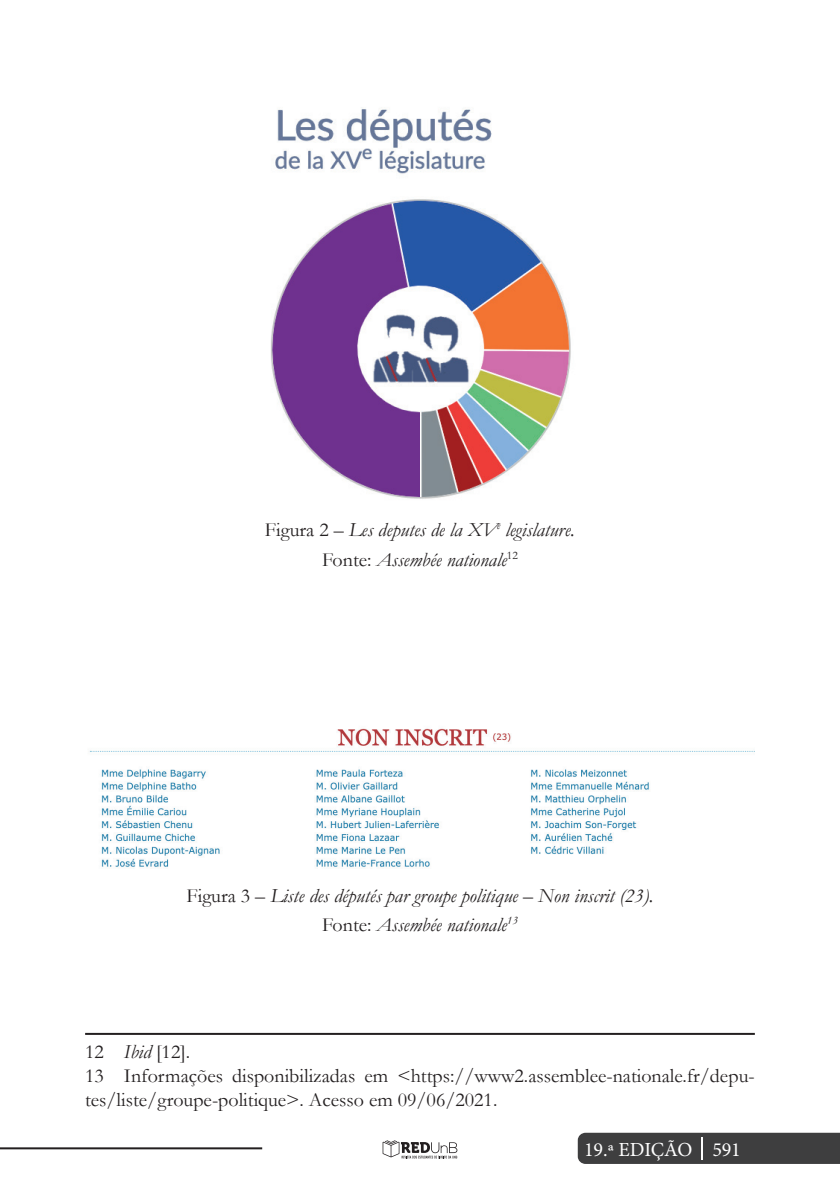
<style>
.page{position:relative;width:840px;height:1191px;background:#fff}
.page>*{position:absolute;margin:0;border:0;box-sizing:border-box;transform-origin:0 0}
.t1{font:italic 20px/30px "Garamond";color:#231f20;text-align:center}
.t2{font:20px/24px "Garamond";color:#231f20}
.t3{font:20px "Minion Pro";letter-spacing:-.01em;color:#fff}
.s1{font-style:normal}
.s2{font-style:italic}
</style>
<div class="page">
<hr style="left:0;top:1147px;width:262px;height:2px;background:#231f20">
<svg style="left:382px;top:1140px;width:75px;height:18px"></svg>
<svg style="left:577px;top:1132px;width:262px;height:32px;background:#454546"></svg>
<img style="left:271px;top:109px;width:300px;height:390px">
<img style="left:89px;top:728px;width:665px;height:139px">
<hr style="left:85px;top:1033px;width:669px;height:2px;background:#231f20">
<p class="t1" style="left:265px;top:514px;width:311px"><span class="s1">Figura 2 –</span> Les deputes de la XV<sup>e</sup> legislature.<br><span class="s1">Fonte:</span> Assembée nationale<sup>12</sup></p>
<p class="t1" style="left:186px;top:880px;width:468px;line-height:28.8px"><span class="s1">Figura 3 –</span> Liste des députés par groupe politique – Non inscrit (23).<br><span class="s1">Fonte:</span> Assembée nationale<sup>13</sup></p>
<p class="t2" style="left:85px;top:1039px;width:670px">12 <span class="s2">Ibid</span> [12].<br>13 Informações disponibilizadas em &lt;https://www2.assemblee-nationale.fr/depu&shy;tes/liste/groupe-politique&gt;. Acesso em 09/06/2021.</p>
<p class="t3" style="left:583px;top:1135px;width:158px">19.ª EDIÇÃO 591</p>
</div>
